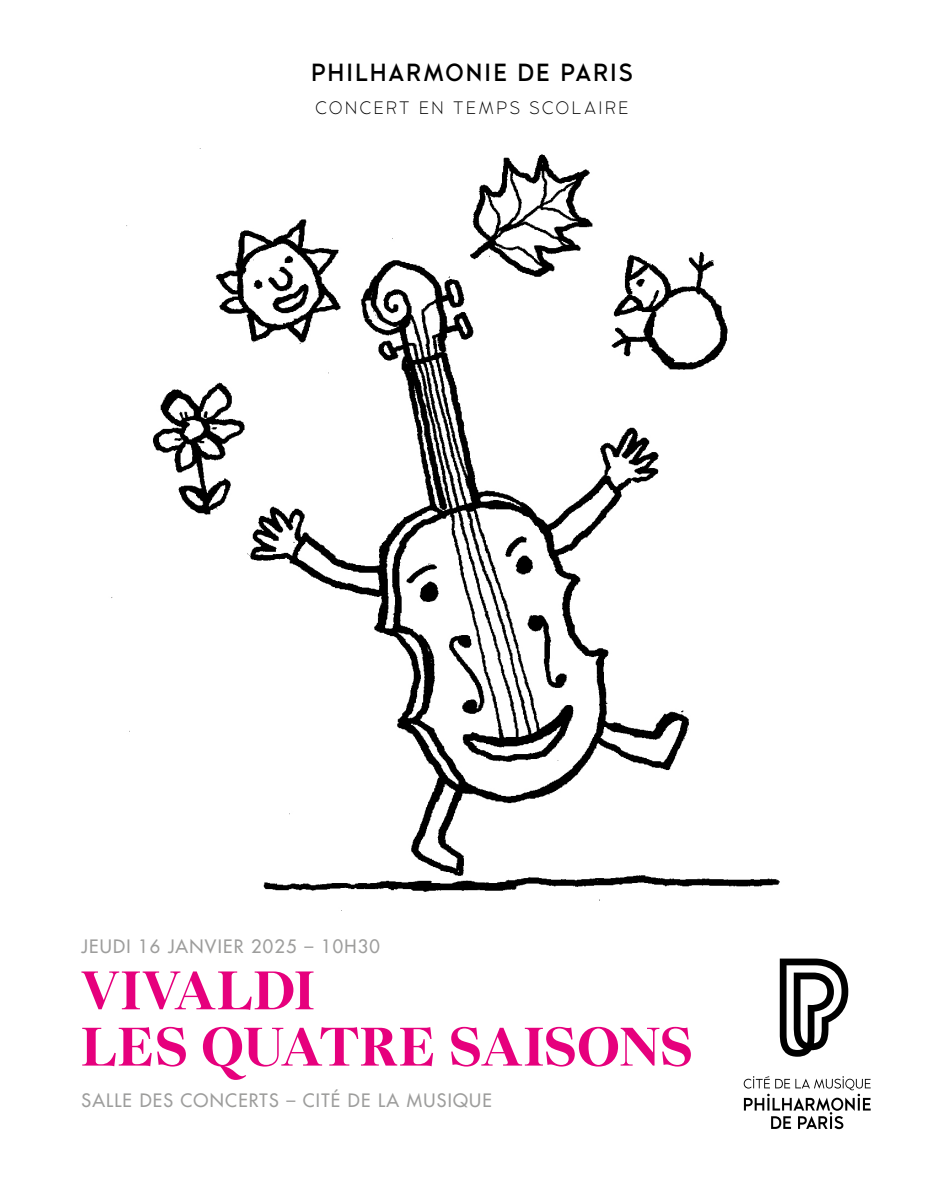
<style>
.page{position:relative;width:944px;height:1200px;background:#fff}
.page>*{position:absolute;margin:0;border:0;box-sizing:border-box;transform-origin:0 0}
._01_05_TITRE_NIV1_bas{font:700 54px/56.2px "Nantes";letter-spacing:.015em;color:#e6007d}
._01_00_PP{font:600 24.75px "Philharmonique";letter-spacing:.07em;color:#000}
._01_07_LIEU-bas{font:500 18px "Futura LTW1 G";letter-spacing:.07em;color:#9d9d9c}
._01_01_RUBRIQUE{font:18px "Philharmonique";letter-spacing:.145em;color:#000}
</style>
<div class="page">
<svg style="left:744px;top:1076px;width:127px;height:52px"></svg>
<svg style="left:780px;top:958px;width:68px;height:98px"></svg>
<img style="left:111px;top:148px;width:669px;height:763px">
<p class="_01_00_PP" style="left:311px;top:58px;width:323px">PHILHARMONIE DE PARIS</p>
<p class="_01_01_RUBRIQUE" style="left:315px;top:97px;width:315px">CONCERT EN TEMPS SCOLAIRE</p>
<p class="_01_07_LIEU-bas" style="left:81px;top:931px;width:300px">JEUDI 16 JANVIER 2025 – 10H30</p>
<p class="_01_05_TITRE_NIV1_bas" style="left:82px;top:959px;width:613px">VIVALDI<br>LES QUATRE SAISONS</p>
<p class="_01_07_LIEU-bas" style="left:81px;top:1085px;width:412px">SALLE DES CONCERTS – CITÉ DE LA MUSIQUE</p>
</div>
